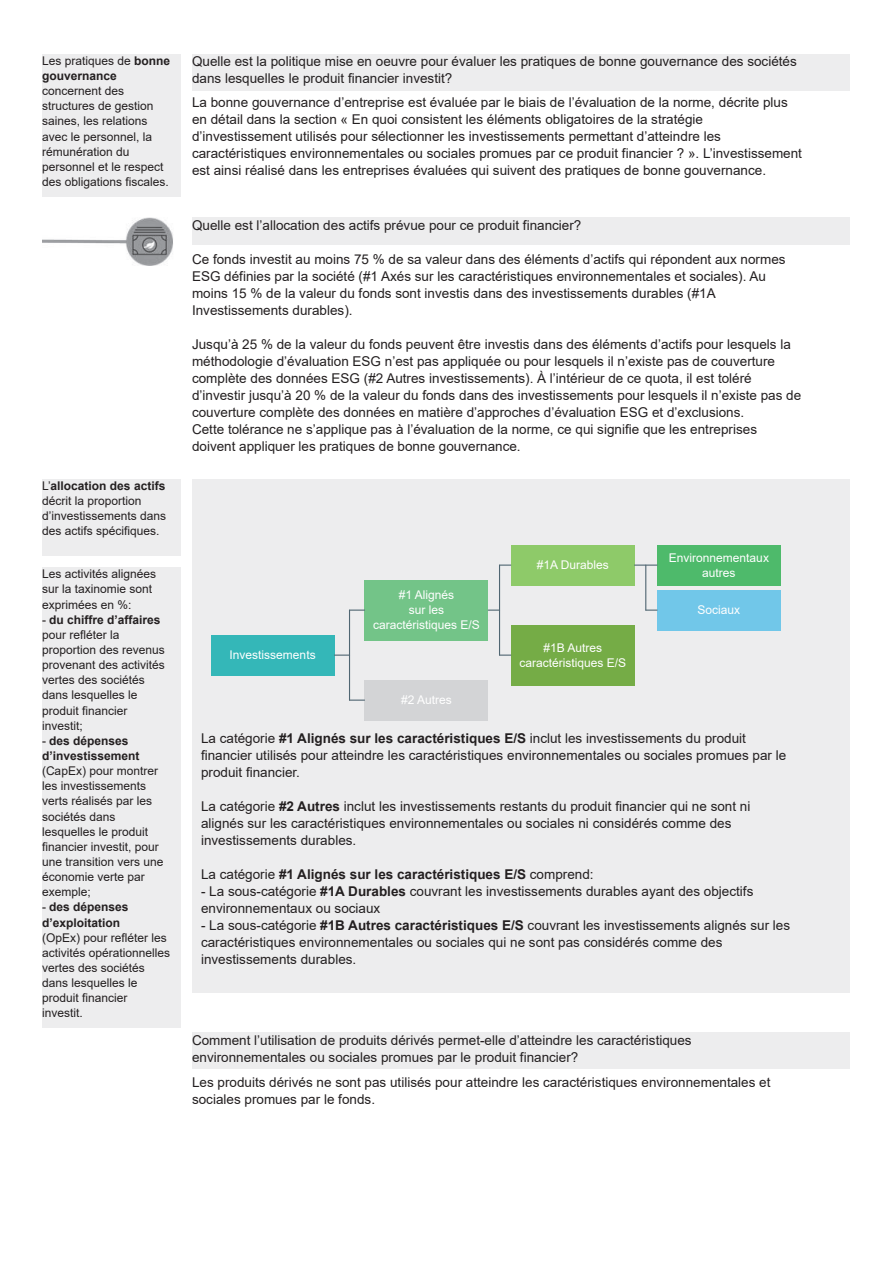
<style>
.page{position:relative;width:893px;height:1263px;background:#fff}
.page>*{position:absolute;margin:0;border:0;box-sizing:border-box;transform-origin:0 0}
.t1{font:13.5px/17px "Arial";color:#231f20}
.t2{font:700 13.5px "Arial";color:#231f20}
.t3{font:12px/15.1px "Arial";color:#231f20}
.t4{font:12px/15.1px "Arial";color:#fff;text-align:center}
.t5{font:700 12px/15.1px "Arial";color:#231f20}
.s1{font-weight:400}
.s2{font-weight:700}
</style>
<div class="page">
<div style="left:192px;top:54px;width:658px;height:36px;background:#ededee"></div>
<div style="left:42px;top:54px;width:138px;height:142px;background:#ededee"></div>
<div style="left:192px;top:218px;width:658px;height:27px;background:#ededee"></div>
<img style="left:42px;top:218px;width:131px;height:48px">
<div style="left:42px;top:479px;width:138px;height:76px;background:#ededee"></div>
<div style="left:192px;top:479px;width:658px;height:513px;background:#ededee"></div>
<div style="left:211px;top:635px;width:123px;height:40px;background:#34b7b8"></div>
<div style="left:364px;top:580px;width:124px;height:60px;background:#73c488"></div>
<div style="left:364px;top:680px;width:124px;height:40px;background:#d3d4d6"></div>
<div style="left:657px;top:545px;width:124px;height:40px;background:#4eba6b"></div>
<div style="left:657px;top:590px;width:124px;height:40px;background:#71c7e9"></div>
<div style="left:511px;top:545px;width:123px;height:40px;background:#8eca69"></div>
<div style="left:511px;top:625px;width:123px;height:60px;background:#75ac46"></div>
<svg style="left:334px;top:654px;width:15px;height:2px"></svg>
<hr style="left:349px;top:610px;width:1px;height:90px;background:#506672">
<svg style="left:350px;top:609px;width:14px;height:2px"></svg>
<svg style="left:350px;top:699px;width:14px;height:2px"></svg>
<svg style="left:500px;top:654px;width:11px;height:2px"></svg>
<svg style="left:488px;top:609px;width:11px;height:2px"></svg>
<hr style="left:499px;top:565px;width:1px;height:90px;background:#506672">
<svg style="left:500px;top:564px;width:11px;height:2px"></svg>
<hr style="left:634px;top:564px;width:23px;height:2px;background:#506672">
<svg style="left:646px;top:609px;width:11px;height:2px"></svg>
<hr style="left:645px;top:565px;width:1px;height:45px;background:#506672">
<div style="left:42px;top:567px;width:138px;height:461px;background:#ededee"></div>
<div style="left:192px;top:1032px;width:658px;height:37px;background:#ededee"></div>
<p class="t5" style="left:42px;top:53px;width:130px"><span class="s1">Les pratiques de</span> bonne gouvernance</p>
<p class="t3" style="left:42px;top:83px;width:128px">concernent des structures de gestion saines, les relations avec le personnel, la rémunération du personnel et le respect des obligations fiscales.</p>
<p class="t3" style="left:42px;top:478px;width:126px">L’<span class="s2">allocation des actifs </span>décrit la proportion d’investissements dans des actifs spécifiques.</p>
<p class="t3" style="left:42px;top:566px;width:116px">Les activités alignées sur la taxinomie sont exprimées en %:</p>
<p class="t3" style="left:42px;top:612px;width:124px">- <span class="s2">du chiffre d’affaires </span>pour refléter la proportion des revenus provenant des activités vertes des sociétés dans lesquelles le produit financier investit;</p>
<p class="t5" style="left:42px;top:733px;width:99px"><span class="s1">-</span> des dépenses d’investissement</p>
<p class="t3" style="left:42px;top:763px;width:123px">(CapEx) pour montrer les investissements verts réalisés par les sociétés dans lesquelles le produit financier investit, pour une transition vers une économie verte par exemple;</p>
<p class="t5" style="left:42px;top:900px;width:88px"><span class="s1">-</span> des dépenses d’exploitation</p>
<p class="t3" style="left:42px;top:930px;width:130px">(OpEx) pour refléter les activités opérationnelles vertes des sociétés dans lesquelles le produit financier investit.</p>
<p class="t1" style="left:192px;top:53px;width:606px">Quelle est la politique mise en oeuvre pour évaluer les pratiques de bonne gouvernance des sociétés dans lesquelles le produit financier investit?</p>
<p class="t1" style="left:192px;top:94px;width:611px">La bonne gouvernance d’entreprise est évaluée par le biais de l’évaluation de la norme, décrite plus en détail dans la section « En quoi consistent les éléments obligatoires de la stratégie d’investissement utilisés pour sélectionner les investissements permettant d’atteindre les caractéristiques environnementales ou sociales promues par ce produit financier ? ». L’investissement est ainsi réalisé dans les entreprises évaluées qui suivent des pratiques de bonne gouvernance.</p>
<p class="t1" style="left:192px;top:216px;width:391px">Quelle est l’allocation des actifs prévue pour ce produit financier?</p>
<p class="t1" style="left:192px;top:250px;width:595px">Ce fonds investit au moins 75 % de sa valeur dans des éléments d’actifs qui répondent aux normes ESG définies par la société (#1 Axés sur les caractéristiques environnementales et sociales). Au moins 15 % de la valeur du fonds sont investis dans des investissements durables (#1A Investissements durables).</p>
<p class="t1" style="left:192px;top:335px;width:611px">Jusqu’à 25 % de la valeur du fonds peuvent être investis dans des éléments d’actifs pour lesquels la méthodologie d’évaluation ESG n’est pas appliquée ou pour lesquels il n’existe pas de couverture complète des données ESG (#2 Autres investissements). À l’intérieur de ce quota, il est toléré d’investir jusqu’à 20 % de la valeur du fonds dans des investissements pour lesquels il n’existe pas de couverture complète des données en matière d’approches d’évaluation ESG et d’exclusions.<br>Cette tolérance ne s’applique pas à l’évaluation de la norme, ce qui signifie que les entreprises doivent appliquer les pratiques de bonne gouvernance.</p>
<p class="t4" style="left:230px;top:647px;width:88px">Investissements</p>
<p class="t4" style="left:373px;top:587px;width:108px">#1 Alignés<br>sur les caractéristiques E/S</p>
<p class="t4" style="left:401px;top:692px;width:52px">#2 Autres</p>
<p class="t4" style="left:537px;top:557px;width:74px">#1A Durables</p>
<p class="t4" style="left:519px;top:640px;width:108px">#1B Autres caractéristiques E/S</p>
<p class="t4" style="left:669px;top:550px;width:102px">Environnementaux autres</p>
<p class="t4" style="left:698px;top:602px;width:44px">Sociaux</p>
<p class="t1" style="left:201px;top:730px;width:587px">La catégorie <span class="s2">#1 Alignés sur les caractéristiques E/S</span> inclut les investissements du produit financier utilisés pour atteindre les caractéristiques environnementales ou sociales promues par le produit financier.</p>
<p class="t1" style="left:201px;top:798px;width:551px">La catégorie <span class="s2">#2 Autres</span> inclut les investissements restants du produit financier qui ne sont ni alignés sur les caractéristiques environnementales ou sociales ni considérés comme des investissements durables.</p>
<p class="t2" style="left:201px;top:865px;width:394px"><span class="s1">La catégorie</span> #1 Alignés sur les caractéristiques E/S <span class="s1">comprend:</span></p>
<p class="t1" style="left:201px;top:883px;width:554px">- La sous-catégorie <span class="s2">#1A Durables</span> couvrant les investissements durables ayant des objectifs environnementaux ou sociaux</p>
<p class="t1" style="left:201px;top:917px;width:591px">- La sous-catégorie <span class="s2">#1B Autres caractéristiques E/S</span> couvrant les investissements alignés sur les caractéristiques environnementales ou sociales qui ne sont pas considérés comme des investissements durables.</p>
<p class="t1" style="left:192px;top:1031px;width:501px">Comment l’utilisation de produits dérivés permet-elle d’atteindre les caractéristiques environnementales ou sociales promues par le produit financier?</p>
<p class="t1" style="left:192px;top:1074px;width:580px">Les produits dérivés ne sont pas utilisés pour atteindre les caractéristiques environnementales et sociales promues par le fonds.</p>
</div>
